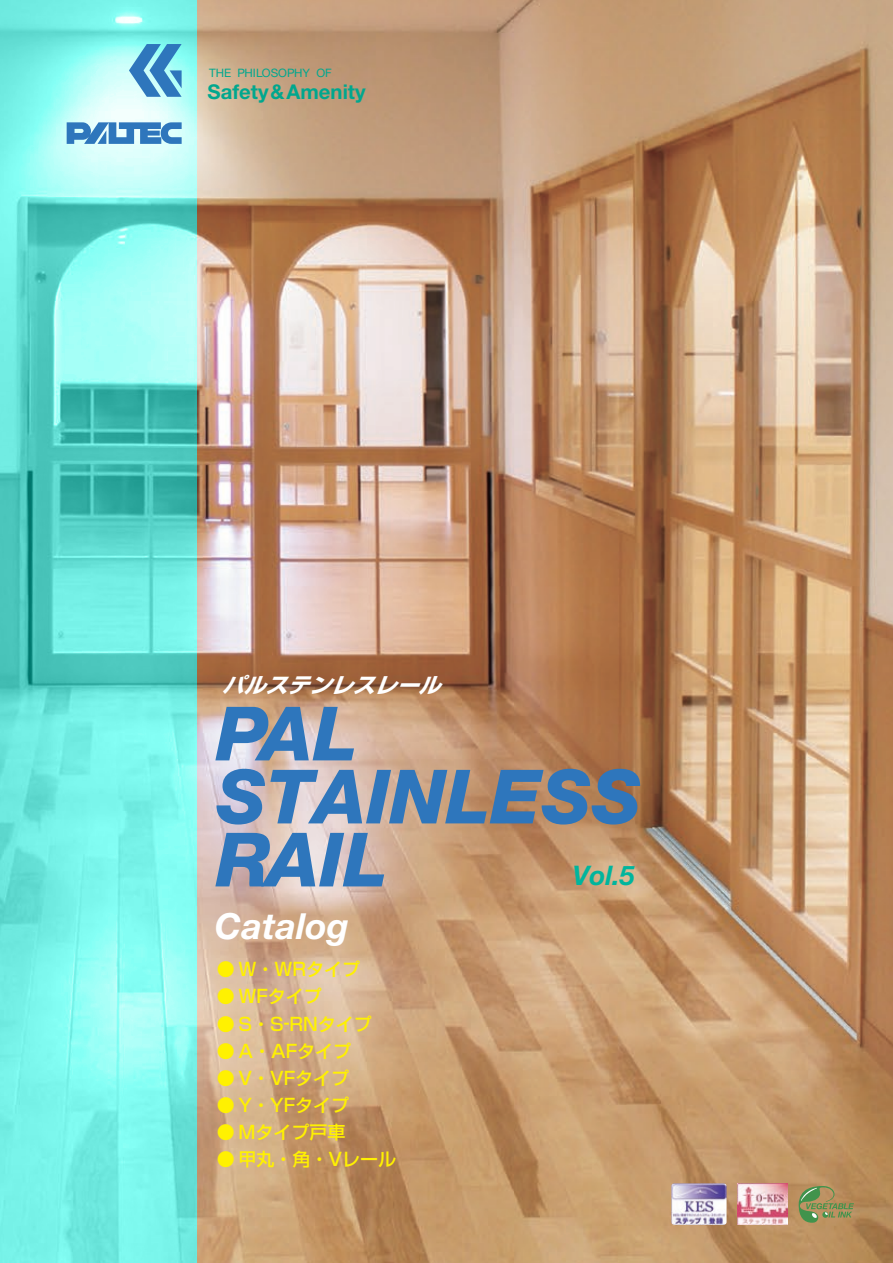
<style>
.page{position:relative;width:893px;height:1263px;background:#fff}
.page>*{position:absolute;margin:0;border:0;box-sizing:border-box;transform-origin:0 0}
.t1{font:italic 800 75px/63px "Helvetica Neue LT Std";color:#2e76bc}
.t2{font:italic 700 36px "Helvetica Neue LT Std";color:#fff}
.t3{font:italic 700 27px "Helvetica Neue LT Std";color:#00b59d}
.t4{font:italic 700 21px "Shin Go Pro";color:#fff;scale:1.04 1}
.t5{font:700 20.4px "Helvetica Neue LT Std";color:#00a78e}
.t6{font:500 18px "Shin Go Pro";color:#fff101}
.t7{font:11.55px "Helvetica Neue LT Std";color:#00a78e}
</style>
<div class="page">
<img style="left:197px;top:0;width:696px;height:1263px">
<svg style="left:0;top:0;width:197px;height:1263px;background:#77e9e0"></svg>
<svg style="left:129px;top:44px;width:53px;height:53px;background:#67afd5"></svg>
<svg style="left:67px;top:122px;width:115px;height:22px;background:#5f9acd"></svg>
<img style="left:738px;top:1183px;width:49px;height:42px">
<svg style="left:799px;top:1186px;width:55px;height:37px;background:#95925c"></svg>
<img style="left:671px;top:1183px;width:55px;height:42px">
<p class="t7" style="left:209px;top:66px;width:124px">THE PHILOSOPHY OF</p>
<p class="t5" style="left:208px;top:79px;width:160px">Safety&amp;Amenity</p>
<p class="t4" style="left:222px;top:668px;width:222px">パルステンレスレール</p>
<p class="t1" style="left:216px;top:702px;width:427px">PAL<br>STAINLESS<br>RAIL</p>
<p class="t3" style="left:572px;top:858px;width:64px">Vol.5</p>
<p class="t2" style="left:215px;top:904px;width:135px">Catalog</p>
<p class="t6" style="left:217px;top:955px;width:145px">● W・WRタイプ</p>
<p class="t6" style="left:217px;top:982px;width:106px">● WFタイプ</p>
<p class="t6" style="left:217px;top:1009px;width:156px">● S・S-RNタイプ</p>
<p class="t6" style="left:217px;top:1036px;width:136px">● A・AFタイプ</p>
<p class="t6" style="left:217px;top:1063px;width:134px">● V・VFタイプ</p>
<p class="t6" style="left:217px;top:1090px;width:134px">● Y・YFタイプ</p>
<p class="t6" style="left:217px;top:1117px;width:130px">● Mタイプ戸車</p>
<p class="t6" style="left:217px;top:1144px;width:181px">● 甲丸・角・Vレール</p>
</div>
